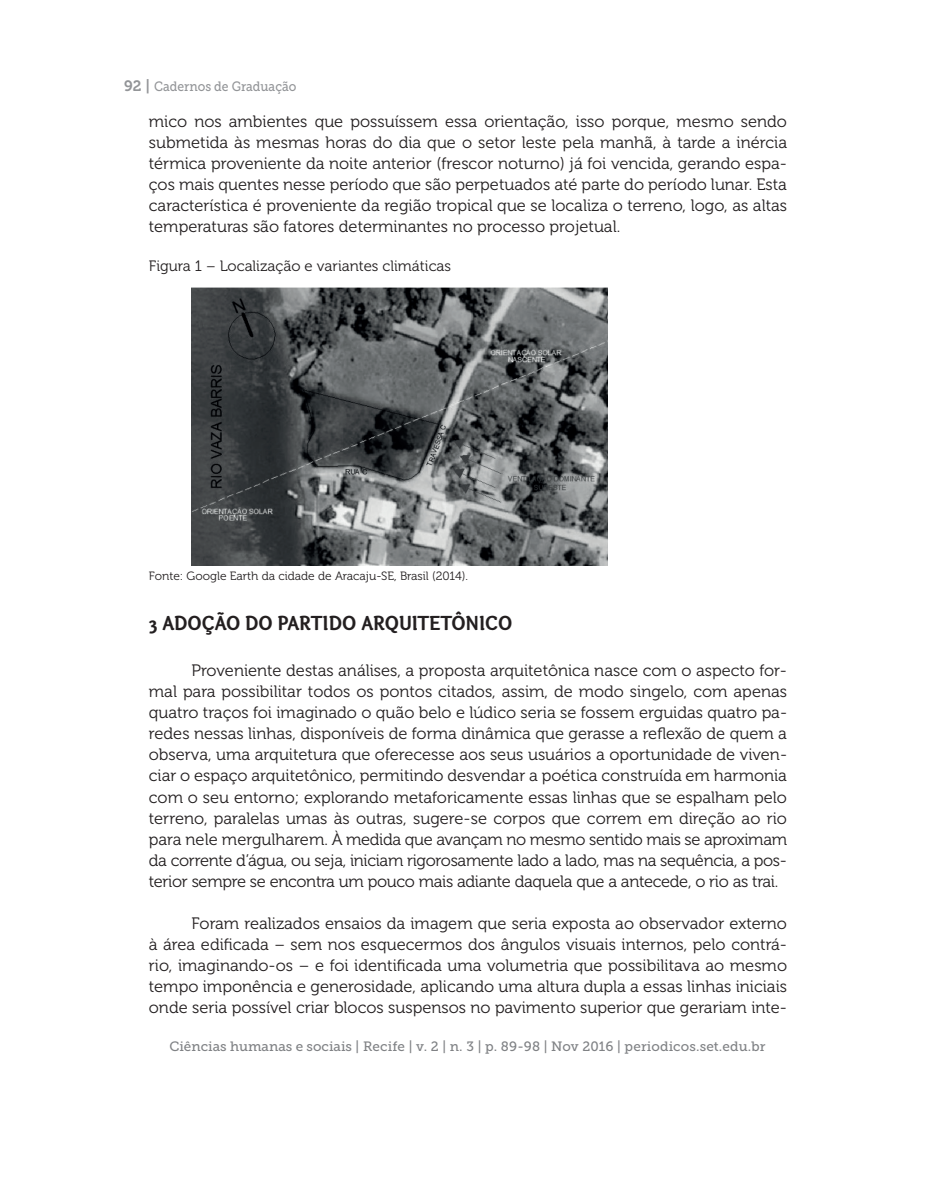
<style>
.page{position:relative;width:936px;height:1191px;background:#fff}
.page>*{position:absolute;margin:0;border:0;box-sizing:border-box;transform-origin:0 0}
.t1{font:21px "Otari Bold Limited";color:#231f20}
.t2{font:16.5px/21px "Museo 300";color:#231f20;text-align:justify}
.t3{font:15px "Museo 300";color:#231f20}
.t4{font:13.5px "Museo Slab 500";letter-spacing:.005em;color:#808285}
.t5{font:13.5px "Museo Slab 500";color:#939598;scale:.9 1}
.t6{font:12px "Museo 300";color:#231f20}
.s1{font-family:"Museo 700";font-size:15px}
</style>
<div class="page">
<img style="left:191px;top:287px;width:417px;height:278px">
<p class="t5" style="left:124px;top:79px;width:193px"><span class="s1">92 |</span> Cadernos de Graduação</p>
<p class="t2" style="left:149px;top:111px;width:639px">mico nos ambientes que possuíssem essa orientação, isso porque, mesmo sendo submetida às mesmas horas do dia que o setor leste pela manhã, à tarde a inércia térmica proveniente da noite anterior (frescor noturno) já foi vencida, gerando espa&shy;ços mais quentes nesse período que são perpetuados até parte do período lunar. Esta característica é proveniente da região tropical que se localiza o terreno, logo, as altas temperaturas são fatores determinantes no processo projetual.</p>
<p class="t3" style="left:149px;top:258px;width:304px">Figura 1 – Localização e variantes climáticas</p>
<p class="t6" style="left:149px;top:569px;width:321px">Fonte: Google Earth da cidade de Aracaju-SE, Brasil (2014).</p>
<p class="t1" style="left:149px;top:610px;width:365px">3 ADOÇÃO DO PARTIDO ARQUITETÔNICO</p>
<p class="t2" style="left:149px;top:660px;width:639px;text-indent:43px">Proveniente destas análises, a proposta arquitetônica nasce com o aspecto for&shy;mal para possibilitar todos os pontos citados, assim, de modo singelo, com apenas quatro traços foi imaginado o quão belo e lúdico seria se fossem erguidas quatro pa&shy;redes nessas linhas, disponíveis de forma dinâmica que gerasse a reflexão de quem a observa, uma arquitetura que oferecesse aos seus usuários a oportunidade de viven&shy;ciar o espaço arquitetônico, permitindo desvendar a poética construída em harmonia com o seu entorno; explorando metaforicamente essas linhas que se espalham pelo terreno, paralelas umas às outras, sugere-se corpos que correm em direção ao rio para nele mergulharem. À medida que avançam no mesmo sentido mais se aproximam da corrente d’água, ou seja, iniciam rigorosamente lado a lado, mas na sequência, a pos&shy;terior sempre se encontra um pouco mais adiante daquela que a antecede, o rio as trai.</p>
<p class="t2" style="left:149px;top:912px;width:639px;text-indent:43px">Foram realizados ensaios da imagem que seria exposta ao observador externo à área edificada – sem nos esquecermos dos ângulos visuais internos, pelo contrá&shy;rio, imaginando-os – e foi identificada uma volumetria que possibilitava ao mesmo tempo imponência e generosidade, aplicando uma altura dupla a essas linhas iniciais onde seria possível criar blocos suspensos no pavimento superior que gerariam inte-</p>
<p class="t4" style="left:169px;top:1039px;width:597px">Ciências humanas e sociais | Recife | v. 2 | n. 3 | p. 89-98 | Nov 2016 | periodicos.set.edu.br</p>
</div>
